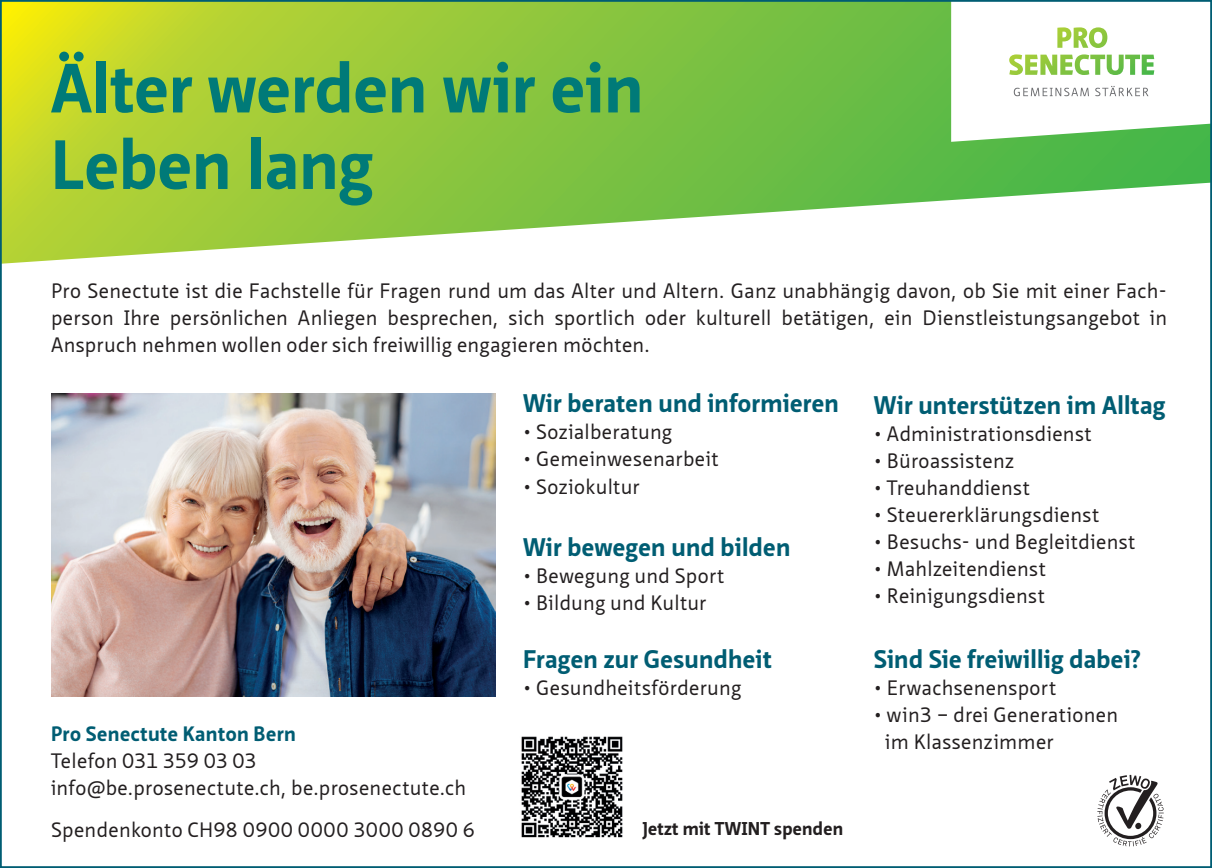
<style>
.page{position:relative;width:1212px;height:868px;background:#fff}
.page>*{position:absolute;margin:0;border:0;box-sizing:border-box;transform-origin:0 0}
.t1{font:700 67.5px/76.5px "Neue Sans Pro";letter-spacing:.005em;color:#007a78}
.t2{font:700 24.75px "Neue Sans Pro";letter-spacing:.015em;color:#005d73}
.t3{font:20.25px/27px "Neue Sans Pro";letter-spacing:.015em;color:#231f20}
.t4{font:700 20.25px "Neue Sans Pro";letter-spacing:.025em;color:#005d73}
.t5{font:700 18px "Neue Sans Pro";letter-spacing:.015em;color:#231f20}
</style>
<div class="page">
<svg style="left:3px;top:3px;width:1206px;height:261px"></svg>
<svg style="left:951px;top:3px;width:258px;height:139px"></svg>
<img style="left:1009px;top:27px;width:145px;height:48px">
<img style="left:51px;top:393px;width:444px;height:303px">
<svg style="left:1097px;top:774px;width:67px;height:72px"></svg>
<img style="left:521px;top:736px;width:102px;height:102px">
<h1 class="t1" style="left:51px;top:49px;width:594px">Älter werden wir ein<br>Leben lang</h1>
<p class="t3" style="left:51px;top:277px;width:1118px;text-align:justify">Pro Senectute ist die Fachstelle für Fragen rund um das Alter und Altern. Ganz unabhängig davon, ob Sie mit einer Fach&shy;person Ihre persönlichen Anliegen besprechen, sich sportlich oder kulturell betätigen, ein Dienstleistungsangebot in Anspruch nehmen wollen oder sich freiwillig engagieren möchten.</p>
<p class="t2" style="left:523px;top:387px;width:317px">Wir beraten und informieren</p>
<p class="t3" style="left:523px;top:418px;width:151px">• Sozialberatung</p>
<p class="t3" style="left:523px;top:445px;width:197px">• Gemeinwesenarbeit</p>
<p class="t3" style="left:523px;top:472px;width:118px">• Soziokultur</p>
<p class="t4" style="left:51px;top:720px;width:246px">Pro Senectute Kanton Bern</p>
<p class="t3" style="left:51px;top:747px;width:417px">Telefon 031 359 03 03 info@be.prosenectute.ch, be.prosenectute.ch</p>
<p class="t2" style="left:523px;top:531px;width:269px">Wir bewegen und bilden</p>
<p class="t3" style="left:523px;top:562px;width:203px">• Bewegung und Sport</p>
<p class="t3" style="left:523px;top:589px;width:185px">• Bildung und Kultur</p>
<p class="t2" style="left:523px;top:643px;width:250px">Fragen zur Gesundheit</p>
<p class="t3" style="left:523px;top:674px;width:220px">• Gesundheitsförderung</p>
<p class="t3" style="left:51px;top:816px;width:425px">Spendenkonto CH98 0900 0000 3000 0890 6</p>
<p class="t5" style="left:643px;top:817px;width:202px">Jetzt mit TWINT spenden</p>
<p class="t2" style="left:874px;top:389px;width:293px">Wir unterstützen im Alltag</p>
<p class="t3" style="left:874px;top:420px;width:219px">• Administrationsdienst</p>
<p class="t3" style="left:874px;top:447px;width:141px">• Büroassistenz</p>
<p class="t3" style="left:874px;top:474px;width:157px">• Treuhanddienst</p>
<p class="t3" style="left:874px;top:501px;width:227px">• Steuererklärungsdienst</p>
<p class="t3" style="left:874px;top:528px;width:263px">• Besuchs- und Begleitdienst</p>
<p class="t3" style="left:874px;top:555px;width:173px">• Mahlzeitendienst</p>
<p class="t3" style="left:874px;top:582px;width:172px">• Reinigungsdienst</p>
<p class="t2" style="left:874px;top:643px;width:269px">Sind Sie freiwillig dabei?</p>
<p class="t3" style="left:874px;top:674px;width:184px">• Erwachsenensport</p>
<p class="t3" style="left:885px;top:701px;width:234px;text-indent:-11px">• win3 – drei Generationen im Klassenzimmer</p>
</div>
